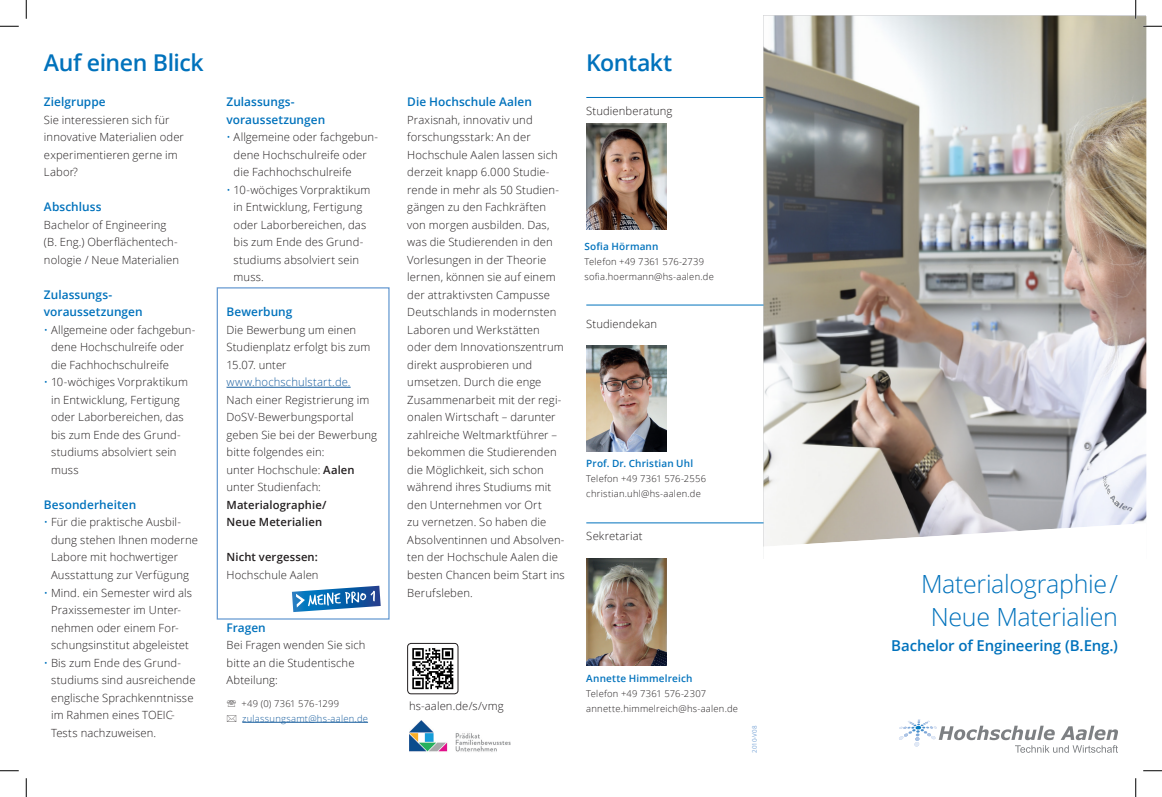
<style>
.page{position:relative;width:1162px;height:797px;background:#fff}
.page>*{position:absolute;margin:0;border:0;box-sizing:border-box;transform-origin:0 0}
.headline_cover_20pt{font:300 25px "Open Sans";letter-spacing:-.015em;color:#0072bc}
.headline_18_5pt{font:600 23.12px "Open Sans";letter-spacing:-.02em;color:#0072bc}
.headline_cover_20pt-2{font:600 15px "Open Sans";letter-spacing:-.005em;color:#0072bc}
.subline_9_5pt{font:600 11.88px/17.5px "Open Sans";letter-spacing:.005em;color:#0072bc}
.lauftext_9pt{font:600 11.88px "Open Sans";letter-spacing:-.005em;color:#0072bc}
.lauftext_9pt-2{font:300 11.25px/17.5px "Open Sans";letter-spacing:.01em;color:#231f20}
.kontakt_lauftext_7_5{font:600 11.25px "Open Sans";letter-spacing:.01em;color:#231f20}
.kontakt_subline_8pt{font:600 10px "Open Sans";letter-spacing:.015em;color:#0072bc}
.kontakt_lauftext_7_5-2{font:300 9.38px/15px "Open Sans";letter-spacing:.025em;color:#231f20}
.subline_9_5pt-2{font:300 9.38px "Open Sans";letter-spacing:.025em;color:#175d9e}
.t1{font:6.25px "Open Sans";color:#7ca7d8}
.s1{color:#0072bc}
.s2{color:#175d9e}
.s3{font-weight:600}
</style>
<div class="page">
<img style="left:763px;top:16px;width:383px;height:507px">
<hr style="left:226px;top:387px;width:125px;height:1px;background:#175d9e">
<hr style="left:242px;top:722px;width:126px;height:1px;background:#175d9e">
<div style="left:217px;top:287px;width:172px;height:332px;border:1px solid #6599d1"></div>
<div style="left:407px;top:643px;width:51px;height:51px;border:1px solid #231f20;border-radius:4px"></div>
<img style="left:586px;top:123px;width:80px;height:107px">
<img style="left:586px;top:559px;width:80px;height:106px">
<hr style="left:586px;top:97px;width:177px;height:1px;background:#0072bc">
<hr style="left:586px;top:522px;width:177px;height:1px;background:#0072bc">
<hr style="left:586px;top:305px;width:177px;height:1px;background:#0072bc">
<img style="left:586px;top:345px;width:80px;height:106px">
<img style="left:409px;top:720px;width:102px;height:32px">
<svg style="left:412px;top:648px;width:42px;height:42px"></svg>
<svg style="left:412px;top:648px;width:41px;height:41px"></svg>
<svg style="left:292px;top:585px;width:89px;height:27px"></svg>
<svg style="left:763px;top:523px;width:383px;height:258px"></svg>
<svg style="left:898px;top:719px;width:220px;height:33px"></svg>
<svg style="left:0;top:25px;width:19px;height:2px"></svg>
<svg style="left:1143px;top:25px;width:19px;height:2px"></svg>
<svg style="left:0;top:770px;width:19px;height:1px"></svg>
<svg style="left:1143px;top:770px;width:19px;height:1px"></svg>
<svg style="left:25px;top:0;width:2px;height:19px"></svg>
<svg style="left:25px;top:778px;width:2px;height:19px"></svg>
<svg style="left:1135px;top:0;width:1px;height:19px"></svg>
<svg style="left:1135px;top:778px;width:1px;height:19px"></svg>
<p class="headline_18_5pt" style="left:44px;top:46px;width:161px">Auf einen Blick</p>
<p class="headline_18_5pt" style="left:586px;top:46px;width:87px">Kontakt</p>
<p class="subline_9_5pt" style="left:44px;top:93px;width:63px">Zielgruppe</p>
<p class="lauftext_9pt-2" style="left:44px;top:111px;width:141px">Sie interessieren sich für innovative Materialien oder experimentieren gerne im<br>Labor?</p>
<p class="subline_9_5pt" style="left:44px;top:198px;width:59px">Abschluss</p>
<p class="lauftext_9pt-2" style="left:44px;top:216px;width:124px">Bachelor of Engineering</p>
<p class="lauftext_9pt-2" style="left:44px;top:233px;width:137px">(B. Eng.) Oberflächentech&shy;nologie / Neue Materialien</p>
<p class="subline_9_5pt" style="left:44px;top:285px;width:100px">Zulassungs&shy;voraussetzungen</p>
<p class="lauftext_9pt-2" style="left:51px;top:321px;width:146px;text-indent:-7px"><span class="s1">•</span> Allgemeine oder fachgebun&shy;dene Hochschulreife oder die Fachhochschulreife</p>
<p class="lauftext_9pt-2" style="left:51px;top:373px;width:138px;text-indent:-7px"><span class="s1">•</span> 10-wöchiges Vorpraktikum in Entwicklung, Fertigung oder Laborbereichen, das bis zum Ende des Grund&shy;studiums absolviert sein muss</p>
<p class="subline_9_5pt" style="left:44px;top:495px;width:94px">Besonderheiten</p>
<p class="lauftext_9pt-2" style="left:51px;top:513px;width:148px;text-indent:-7px"><span class="s1">•</span> Für die praktische Ausbil&shy;dung stehen Ihnen moderne<br>Labore mit hochwertiger<br>Ausstattung zur Verfügung</p>
<p class="lauftext_9pt-2" style="left:44px;top:583px;width:149px;text-align:center"><span class="s1">•</span> Mind. ein Semester wird als<br>Praxissemester im Unter&shy;nehmen oder einem For&shy;schungsinstitut abgeleistet</p>
<p class="lauftext_9pt-2" style="left:51px;top:653px;width:146px;text-indent:-7px"><span class="s1">•</span> Bis zum Ende des Grund&shy;studiums sind ausreichende englische Sprachkenntnisse im Rahmen eines TOEIC-<br>Tests nachzuweisen.</p>
<p class="subline_9_5pt" style="left:226px;top:93px;width:100px">Zulassungs&shy;voraussetzungen</p>
<p class="lauftext_9pt-2" style="left:234px;top:128px;width:146px;text-indent:-7px"><span class="s1">•</span> Allgemeine oder fachgebun&shy;dene Hochschulreife oder die Fachhochschulreife</p>
<p class="lauftext_9pt-2" style="left:234px;top:181px;width:138px;text-indent:-7px"><span class="s1">•</span> 10-wöchiges Vorpraktikum in Entwicklung, Fertigung oder Laborbereichen, das bis zum Ende des Grund&shy;studiums absolviert sein muss.</p>
<p class="subline_9_5pt" style="left:226px;top:303px;width:67px">Bewerbung</p>
<p class="lauftext_9pt-2" style="left:226px;top:321px;width:145px">Die Bewerbung um einen<br>Studienplatz erfolgt bis zum<br>15.07. unter <span class="s2">www.hochschulstart.de.</span></p>
<p class="lauftext_9pt-2" style="left:226px;top:391px;width:152px">Nach einer Registrierung im<br>DoSV-Bewerbungsportal geben Sie bei der Bewerbung bitte folgendes ein:</p>
<p class="lauftext_9pt-2" style="left:226px;top:461px;width:130px">unter Hochschule: <span class="s3">Aalen</span></p>
<p class="lauftext_9pt-2" style="left:226px;top:478px;width:96px">unter Studienfach:</p>
<p class="kontakt_lauftext_7_5" style="left:226px;top:497px;width:102px">Materialographie/</p>
<p class="kontakt_lauftext_7_5" style="left:226px;top:514px;width:97px">Neue Meterialien</p>
<p class="kontakt_lauftext_7_5" style="left:226px;top:549px;width:93px">Nicht vergessen:</p>
<p class="lauftext_9pt-2" style="left:226px;top:566px;width:94px">Hochschule Aalen</p>
<p class="subline_9_5pt" style="left:407px;top:93px;width:126px">Die Hochschule Aalen</p>
<p class="lauftext_9pt-2" style="left:407px;top:111px;width:158px">Praxisnah, innovativ und forschungsstark: An der<br>Hochschule Aalen lassen sich derzeit knapp 6.000 Studie&shy;rende in mehr als 50 Studien&shy;gängen zu den Fachkräften von morgen ausbilden. Das, was die Studierenden in den<br>Vorlesungen in der Theorie lernen, können sie auf einem der attraktivsten Campusse<br>Deutschlands in modernsten<br>Laboren und Werkstätten oder dem Innovationszentrum direkt ausprobieren und umsetzen. Durch die enge<br>Zusammenarbeit mit der regi&shy;onalen Wirtschaft – darunter zahlreiche Weltmarktführer –</p>
<p class="lauftext_9pt-2" style="left:407px;top:443px;width:159px">bekommen die Studierenden die Möglichkeit, sich schon während ihres Studiums mit den Unternehmen vor Ort<br>zu vernetzen. So haben die<br>Absolventinnen und Absolven&shy;ten der Hochschule Aalen die besten Chancen beim Start ins<br>Berufsleben.</p>
<p class="lauftext_9pt-2" style="left:586px;top:102px;width:88px">Studienberatung</p>
<p class="kontakt_subline_8pt" style="left:584px;top:240px;width:75px">Sofia Hörmann</p>
<p class="kontakt_lauftext_7_5-2" style="left:584px;top:254px;width:121px">Telefon +49 7361 576-2739</p>
<p class="kontakt_lauftext_7_5-2" style="left:584px;top:269px;width:131px">sofia.hoermann@hs-aalen.de</p>
<p class="lauftext_9pt-2" style="left:586px;top:314px;width:72px">Studiendekan</p>
<p class="kontakt_subline_8pt" style="left:586px;top:457px;width:108px">Prof. Dr. Christian Uhl</p>
<p class="kontakt_lauftext_7_5-2" style="left:586px;top:471px;width:121px">Telefon +49 7361 576-2556 christian.uhl@hs-aalen.de</p>
<p class="lauftext_9pt-2" style="left:586px;top:527px;width:58px">Sekretariat</p>
<p class="lauftext_9pt" style="left:226px;top:619px;width:41px">Fragen</p>
<p class="lauftext_9pt-2" style="left:226px;top:636px;width:140px">Bei Fragen wenden Sie sich bitte an die Studentische<br>Abteilung:</p>
<p class="kontakt_lauftext_7_5-2" style="left:242px;top:695px;width:99px">+49 (0) 7361 576-1299</p>
<p class="subline_9_5pt-2" style="left:242px;top:711px;width:127px">zulassungsamt@hs-aalen.de</p>
<p class="kontakt_subline_8pt" style="left:586px;top:671px;width:108px">Annette Himmelreich</p>
<p class="kontakt_lauftext_7_5-2" style="left:586px;top:685px;width:153px">Telefon +49 7361 576-2307 annette.himmelreich@hs-aalen.de</p>
<p class="lauftext_9pt-2" style="left:409px;top:696px;width:96px">hs-aalen.de/s/vmg</p>
<p class="t1" style="left:750px;top:753px;width:29px;rotate:-90deg">2010-V08</p>
<p class="headline_cover_20pt" style="left:921px;top:567px;width:198px">Materialographie /</p>
<p class="headline_cover_20pt" style="left:931px;top:599px;width:189px">Neue Materialien</p>
<p class="headline_cover_20pt-2" style="left:891px;top:635px;width:228px">Bachelor of Engineering (B.Eng.)</p>
</div>
